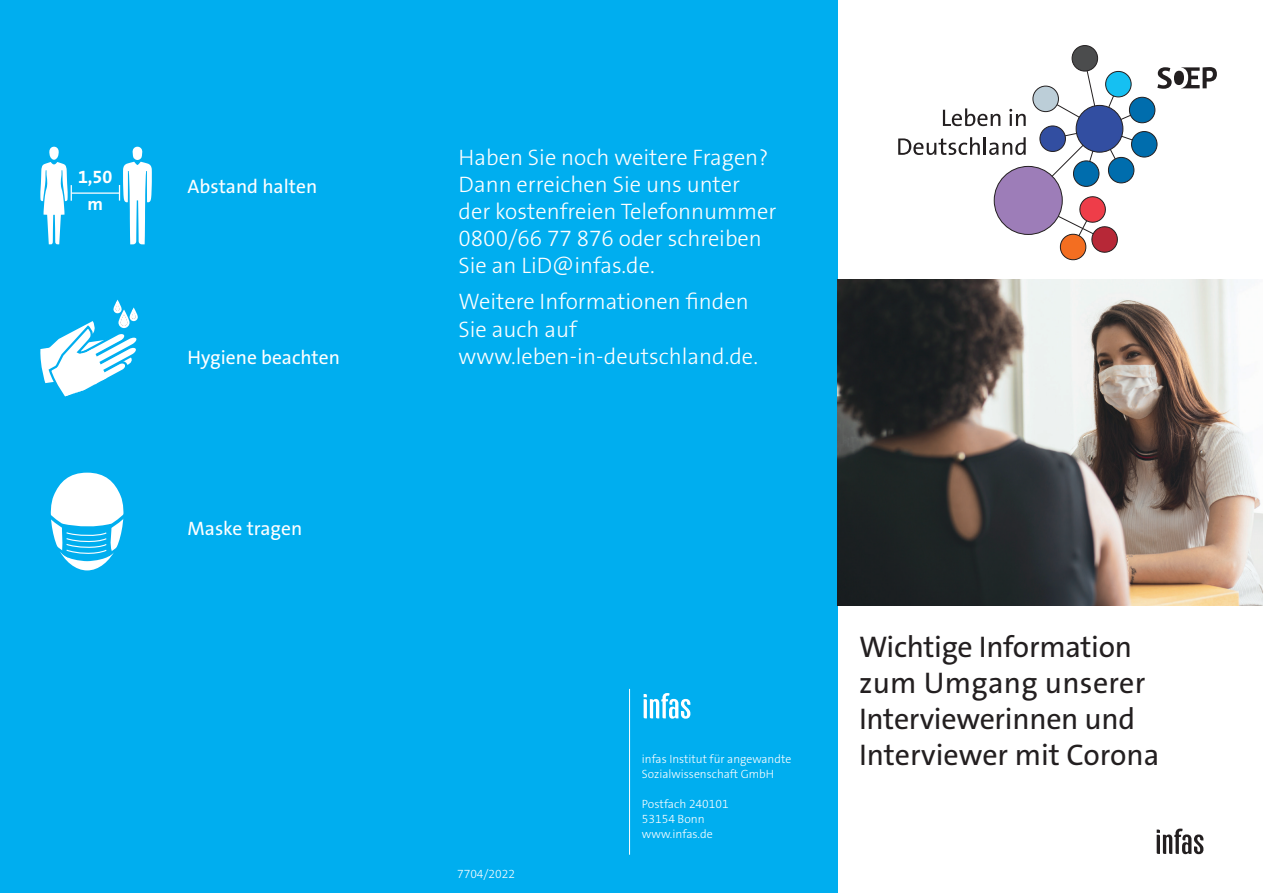
<style>
.page{position:relative;width:1263px;height:893px;background:#fff}
.page>*{position:absolute;margin:0;border:0;box-sizing:border-box;transform-origin:0 0}
.t1{font:30px/36px "The Sans Os F";letter-spacing:-.01em;color:#231f20}
.t2{font:300 22.5px/27px "The Sans Os F";color:#fff}
.t3{font:19.5px "The Sans Os F";color:#fff}
.t4{font:700 18px/27px "The Sans Os F";color:#fff;text-align:center}
.t5{font:300 12px/15px "The Sans Os F";color:#fff}
</style>
<div class="page">
<div style="left:0;top:0;width:838px;height:893px;background:#00aeef"></div>
<img style="left:838px;top:279px;width:425px;height:326px">
<svg style="left:644px;top:693px;width:46px;height:26px"></svg>
<hr style="left:629px;top:689px;width:1px;height:166px;background:#fff">
<svg style="left:1157px;top:829px;width:46px;height:25px"></svg>
<hr style="left:71px;top:192px;width:49px;height:2px;background:#fff">
<svg style="left:40px;top:147px;width:32px;height:97px"></svg>
<svg style="left:119px;top:147px;width:33px;height:97px"></svg>
<svg style="left:50px;top:473px;width:74px;height:97px"></svg>
<div style="left:113px;top:301px;width:9px;height:12px;border:2px solid #fff;border-radius:3px"></div>
<svg style="left:40px;top:304px;width:98px;height:93px"></svg>
<svg style="left:1157px;top:67px;width:15px;height:22px"></svg>
<div style="left:1174px;top:71px;width:10px;height:14px;background:#231f20;border-radius:50%"></div>
<svg style="left:1181px;top:67px;width:36px;height:21px"></svg>
<div style="left:1072px;top:46px;width:25px;height:25px;background:#4b4c4d;border-radius:50%"></div>
<div style="left:1072px;top:45px;width:26px;height:26px;border:1px solid #231f20;border-radius:50%"></div>
<svg style="left:898px;top:57px;width:246px;height:204px"></svg>
<div style="left:1040px;top:126px;width:25px;height:25px;background:#324ea1;border-radius:50%"></div>
<div style="left:1040px;top:126px;width:26px;height:26px;border:1px solid #231f20;border-radius:50%"></div>
<div style="left:1129px;top:97px;width:26px;height:26px;background:#006dad;border-radius:50%"></div>
<div style="left:1129px;top:97px;width:26px;height:26px;border:1px solid #231f20;border-radius:50%"></div>
<div style="left:1131px;top:132px;width:26px;height:25px;background:#006dad;border-radius:50%"></div>
<div style="left:1131px;top:131px;width:26px;height:26px;border:1px solid #231f20;border-radius:50%"></div>
<div style="left:1108px;top:157px;width:26px;height:26px;background:#006dad;border-radius:50%"></div>
<div style="left:1108px;top:157px;width:26px;height:26px;border:1px solid #231f20;border-radius:50%"></div>
<div style="left:1106px;top:71px;width:25px;height:26px;background:#15c0f2;border-radius:50%"></div>
<div style="left:1105px;top:71px;width:26px;height:26px;border:1px solid #231f20;border-radius:50%"></div>
<div style="left:1073px;top:161px;width:26px;height:25px;background:#006dad;border-radius:50%"></div>
<div style="left:1073px;top:161px;width:26px;height:26px;border:1px solid #231f20;border-radius:50%"></div>
<p class="t4" style="left:78px;top:164px;width:36px">1,50 m</p>
<p class="t3" style="left:188px;top:173px;width:131px">Abstand halten</p>
<p class="t3" style="left:188px;top:344px;width:154px">Hygiene beachten</p>
<p class="t3" style="left:188px;top:516px;width:116px">Maske tragen</p>
<p class="t2" style="left:459px;top:145px;width:319px">Haben Sie noch weitere Fragen?<br>Dann erreichen Sie uns unter der kostenfreien Telefonnummer<br>0800/66 77 876 oder schreiben<br>Sie an LiD@infas.de.</p>
<p class="t2" style="left:459px;top:289px;width:301px">Weitere Informationen finden<br>Sie auch auf www.leben-in-deutschland.de.</p>
<p class="t5" style="left:457px;top:867px;width:59px">7704/2022</p>
<p class="t5" style="left:642px;top:752px;width:151px">infas Institut für angewandte<br>Sozialwissenschaft GmbH</p>
<p class="t5" style="left:642px;top:797px;width:88px">Postfach 240101<br>53154 Bonn www.infas.de</p>
<h1 class="t1" style="left:859px;top:629px;width:302px">Wichtige Information zum Umgang unserer<br>Interviewerinnen und<br>Interviewer mit Corona</h1>
</div>
